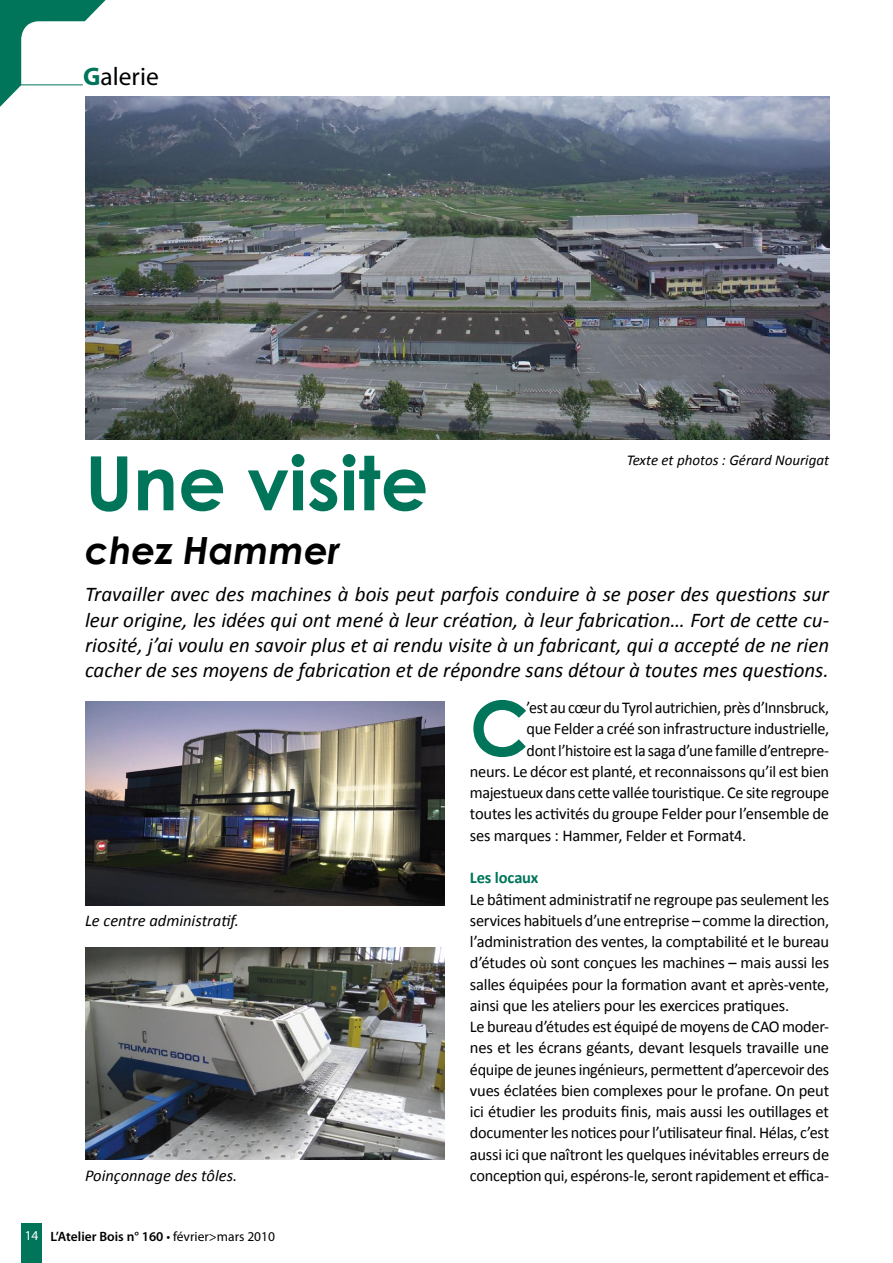
<style>
.page{position:relative;width:893px;height:1263px;background:#fff}
.page>*{position:absolute;margin:0;border:0;box-sizing:border-box;transform-origin:0 0}
.t1{font:700 75.75px "Century Gothic";color:#00755a}
.t2{font:700 75px "Century Gothic";color:#00755a}
.t3{font:italic 700 37.5px "Century Gothic";color:#000}
.t4{font:25.5px "Myriad Pro";color:#000}
.t5{font:italic 21px/25.2px "Calibri";color:#000;text-align:justify}
.t6{font:16.5px/21.3px "Calibri";letter-spacing:-.015em;color:#000}
.t7{font:italic 16.5px "Calibri";color:#000}
.t8{font:700 16.5px "Calibri";letter-spacing:-.01em;color:#00755a}
.t9{font:italic 15px "Calibri";color:#000}
.t10{font:600 13.5px "Myriad Pro";color:#000}
.s1{font-weight:700;color:#00755a}
.s2{font-weight:400;color:#fff}
.s3{font-weight:400}
</style>
<div class="page">
<div style="left:21px;top:1223px;width:21px;height:40px;background:#00755a"></div>
<svg style="left:0;top:0;width:126px;height:107px"></svg>
<hr style="left:10px;top:85px;width:73px;height:1px;background:#00755a">
<img style="left:85px;top:97px;width:744px;height:343px">
<img style="left:85px;top:702px;width:359px;height:203px">
<img style="left:85px;top:947px;width:359px;height:213px">
<h3 class="t4" style="left:83px;top:63px;width:77px"><span class="s1">G</span>alerie</h3>
<h2 class="t2" style="left:85px;top:426px;width:345px">Une visite</h2>
<h3 class="t3" style="left:85px;top:527px;width:256px">chez Hammer</h3>
<p class="t5" style="left:85px;top:581px;width:746px">Travailler avec des machines à bois peut parfois conduire à se poser des questions sur leur origine, les idées qui ont mené à leur création, à leur fabrication… Fort de cette cu&shy;riosité, j’ai voulu en savoir plus et ai rendu visite à un fabricant, qui a accepté de ne rien cacher de ses moyens de fabrication et de répondre sans détour à toutes mes questions.</p>
<h1 class="t1" style="left:470px;top:671px;width:61px">C</h1>
<p class="t6" style="left:527px;top:696px;width:304px">’est au cœur du Tyrol autrichien, près d’Innsbruck,</p>
<p class="t9" style="left:627px;top:451px;width:204px">Texte et photos : Gérard Nourigat</p>
<p class="t6" style="left:527px;top:717px;width:304px">que Felder a créé son infrastructure industrielle,</p>
<p class="t6" style="left:527px;top:739px;width:304px">dont l’histoire est la saga d’une famille d’entrepre-</p>
<p class="t6" style="left:470px;top:760px;width:361px">neurs. Le décor est planté, et reconnaissons qu’il est bien</p>
<p class="t6" style="left:470px;top:781px;width:361px">majestueux dans cette vallée touristique. Ce site regroupe</p>
<p class="t6" style="left:470px;top:802px;width:361px">toutes les activités du groupe Felder pour l’ensemble de</p>
<p class="t6" style="left:470px;top:824px;width:278px">ses marques : Hammer, Felder et Format4.</p>
<p class="t8" style="left:470px;top:867px;width:70px">Les locaux</p>
<p class="t6" style="left:470px;top:887px;width:361px">Le bâtiment administratif ne regroupe pas seulement les services habituels d’une entreprise – comme la direction, l’administration des ventes, la comptabilité et le bureau d’études où sont conçues les machines – mais aussi les salles équipées pour la formation avant et après-vente, ainsi que les ateliers pour les exercices pratiques.<br>Le bureau d’études est équipé de moyens de CAO moder&shy;nes et les écrans géants, devant lesquels travaille une équipe de jeunes ingénieurs, permettent d’apercevoir des vues éclatées bien complexes pour le profane. On peut ici étudier les produits finis, mais aussi les outillages et documenter les notices pour l’utilisateur final. Hélas, c’est aussi ici que naîtront les quelques inévitables erreurs de conception qui, espérons-le, seront rapidement et effica-</p>
<p class="t7" style="left:85px;top:910px;width:155px">Le centre administratif.</p>
<p class="t7" style="left:85px;top:1165px;width:154px">Poinçonnage des tôles.</p>
<p class="t10" style="left:25px;top:1228px;width:252px"><span class="s2">14</span> L’Atelier Bois n° 160 <span class="s3">• février&gt;mars 2010</span></p>
</div>
